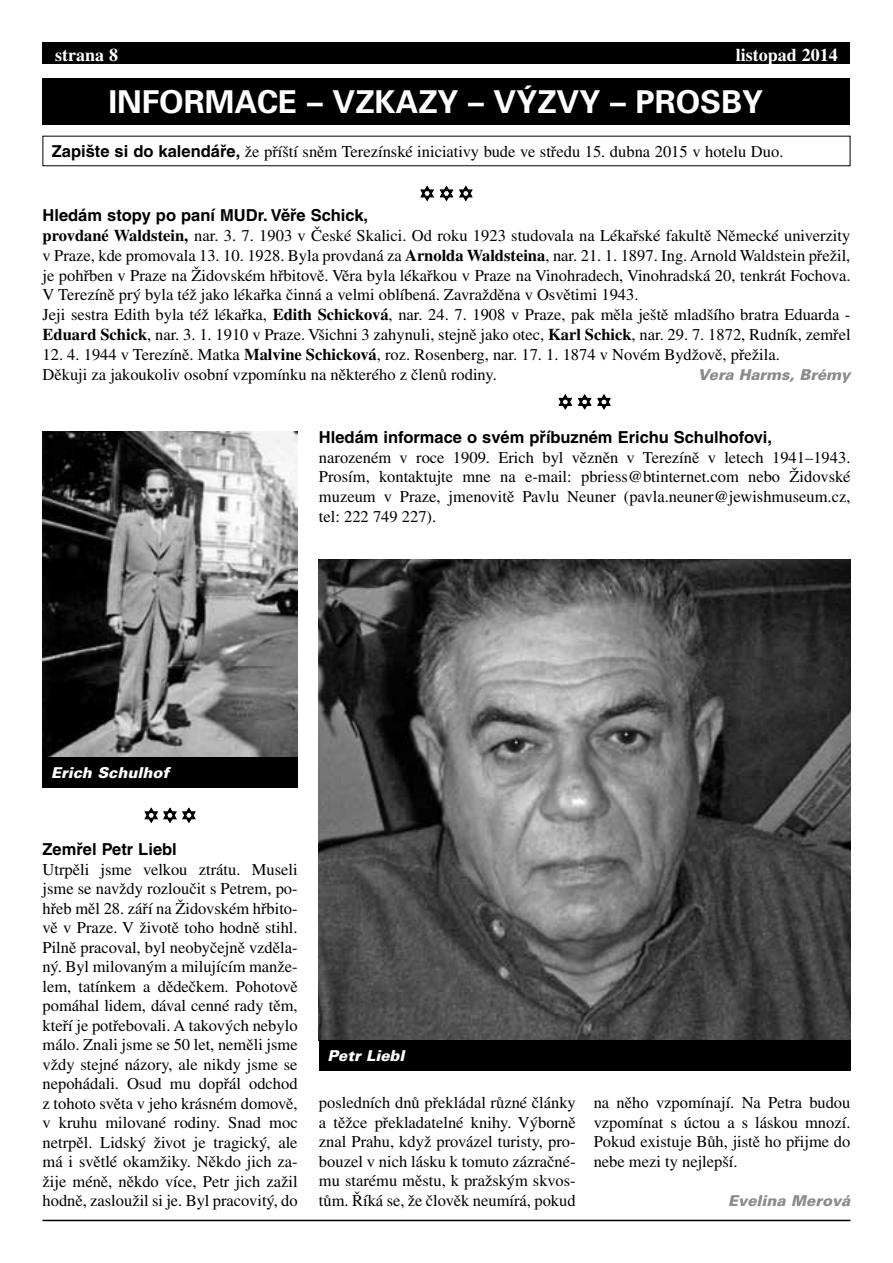
<style>
.page{position:relative;width:893px;height:1263px;background:#fff}
.page>*{position:absolute;margin:0;border:0;box-sizing:border-box;transform-origin:0 0}
.t1{font:700 31.5px "Univers CE";color:#fff}
.t2{font:700 18px "Times LT Std";color:#fff}
.t3{font:16.5px/19.5px "Times LT Std";color:#000;text-align:justify}
.t4{font:700 16.5px "Helvetica CE";color:#000}
.t5{font:italic 900 15px "Univers CE";color:#8b8c8e}
.t6{font:italic 900 15px "Univers CE";color:#fff}
.s1{font-family:"Helvetica CE";font-weight:700}
.s2{font-weight:700}
</style>
<div class="page">
<hr style="left:43px;top:1220px;width:807px;height:1px;background:#000">
<div style="left:43px;top:43px;width:807px;height:21px;background:#000"></div>
<div style="left:43px;top:78px;width:807px;height:47px;background:#000"></div>
<img style="left:43px;top:432px;width:255px;height:325px">
<img style="left:319px;top:560px;width:531px;height:480px">
<div style="left:43px;top:757px;width:255px;height:31px;background:#000"></div>
<div style="left:319px;top:1040px;width:531px;height:31px;background:#000"></div>
<svg style="left:421px;top:186px;width:13px;height:15px"></svg>
<svg style="left:440px;top:186px;width:13px;height:15px"></svg>
<svg style="left:459px;top:186px;width:13px;height:15px"></svg>
<svg style="left:145px;top:808px;width:51px;height:15px"></svg>
<svg style="left:559px;top:394px;width:13px;height:15px"></svg>
<svg style="left:578px;top:394px;width:13px;height:15px"></svg>
<svg style="left:597px;top:394px;width:14px;height:15px"></svg>
<p class="t2" style="left:55px;top:44px;width:64px">strana 8</p>
<p class="t2" style="left:736px;top:44px;width:103px">listopad 2014</p>
<h1 class="t1" style="left:109px;top:84px;width:656px">INFORMACE – VZKAZY – VÝZVY – PROSBY</h1>
<p class="t3" style="left:52px;top:142px;width:733px"><span class="s1">Zapište si do kalendáře,</span> že příští sněm Terezínské iniciativy bude ve středu 15. dubna 2015 v hotelu Duo.</p>
<p class="t4" style="left:43px;top:206px;width:327px">Hledám stopy po paní MUDr. Věře Schick,</p>
<p class="t3" style="left:43px;top:225px;width:809px;text-align:left"><span class="s2">provdané Waldstein,</span> nar. 3. 7. 1903 v České Skalici. Od roku 1923 studovala na Lékařské fakultě Německé univerzity v Praze, kde promovala 13. 10. 1928. Byla provdaná za <span class="s2">Arnolda Waldsteina</span>, nar. 21. 1. 1897. Ing. Arnold Waldstein přežil, je pohřben v Praze na Židovském hřbitově. Věra byla lékařkou v Praze na Vinohradech, Vinohradská 20, tenkrát Fochova.<br>V Terezíně prý byla též jako lékařka činná a velmi oblíbená. Zavražděna v Osvětimi 1943.<br>Jeji sestra Edith byla též lékařka, <span class="s2">Edith Schicková</span>, nar. 24. 7. 1908 v Praze, pak měla ještě mladšího bratra Eduarda - <span class="s2">Eduard Schick</span>, nar. 3. 1. 1910 v Praze. Všichni 3 zahynuli, stejně jako otec, <span class="s2">Karl Schick</span>, nar. 29. 7. 1872, Rudník, zemřel</p>
<p class="t3" style="left:43px;top:344px;width:739px">12. 4. 1944 v Terezíně. Matka <span class="s2">Malvine Schicková</span>, roz. Rosenberg, nar. 17. 1. 1874 v Novém Bydžově, přežila.<br>Děkuji za jakoukoliv osobní vzpomínku na některého z členů rodiny.</p>
<p class="t5" style="left:698px;top:366px;width:154px">Vera Harms, Brémy</p>
<p class="t4" style="left:319px;top:427px;width:455px">Hledám informace o svém příbuzném Erichu Schulhofovi,</p>
<p class="t3" style="left:319px;top:447px;width:533px">narozeném v roce 1909. Erich byl vězněn v Terezíně v letech 1941–1943.<br>Prosím, kontaktujte mne na e-mail: pbriess@btinternet.com nebo Židovské muzeum v Praze, jmenovitě Pavlu Neuner (pavla.neuner@jewishmuseum.cz, tel: 222 749 227).</p>
<p class="t6" style="left:51px;top:764px;width:119px">Erich Schulhof</p>
<p class="t4" style="left:43px;top:840px;width:136px">Zemřel Petr Liebl</p>
<p class="t3" style="left:43px;top:859px;width:257px">Utrpěli jsme velkou ztrátu. Museli jsme se navždy rozloučit s Petrem, po&shy;hřeb měl 28. září na Židovském hřbito&shy;vě v Praze. V životě toho hodně stihl.<br>Pilně pracoval, byl neobyčejně vzděla&shy;ný. Byl milovaným a milujícím manže&shy;lem, tatínkem a dědečkem. Pohotově pomáhal lidem, dával cenné rady těm, kteří je potřebovali. A takových nebylo málo. Znali jsme se 50 let, neměli jsme vždy stejné názory, ale nikdy jsme se nepohádali. Osud mu dopřál odchod z tohoto světa v jeho krásném domově, v kruhu milované rodiny. Snad moc netrpěl. Lidský život je tragický, ale má i světlé okamžiky. Někdo jich za&shy;žije méně, někdo více, Petr jich zažil hodně, zasloužil si je. Byl pracovitý, do</p>
<p class="t6" style="left:327px;top:1047px;width:79px">Petr Liebl</p>
<p class="t3" style="left:319px;top:1093px;width:258px">posledních dnů překládal různé články a těžce překladatelné knihy. Výborně znal Prahu, když provázel turisty, pro&shy;bouzel v nich lásku k tomuto zázračné&shy;mu starému městu, k pražským skvos&shy;tům. Říká se, že člověk neumírá, pokud</p>
<p class="t3" style="left:594px;top:1093px;width:258px">na něho vzpomínají. Na Petra budou vzpomínat s úctou a s láskou mnozí.<br>Pokud existuje Bůh, jistě ho přijme do nebe mezi ty nejlepší.</p>
<p class="t5" style="left:728px;top:1192px;width:124px">Evelina Merová</p>
</div>
